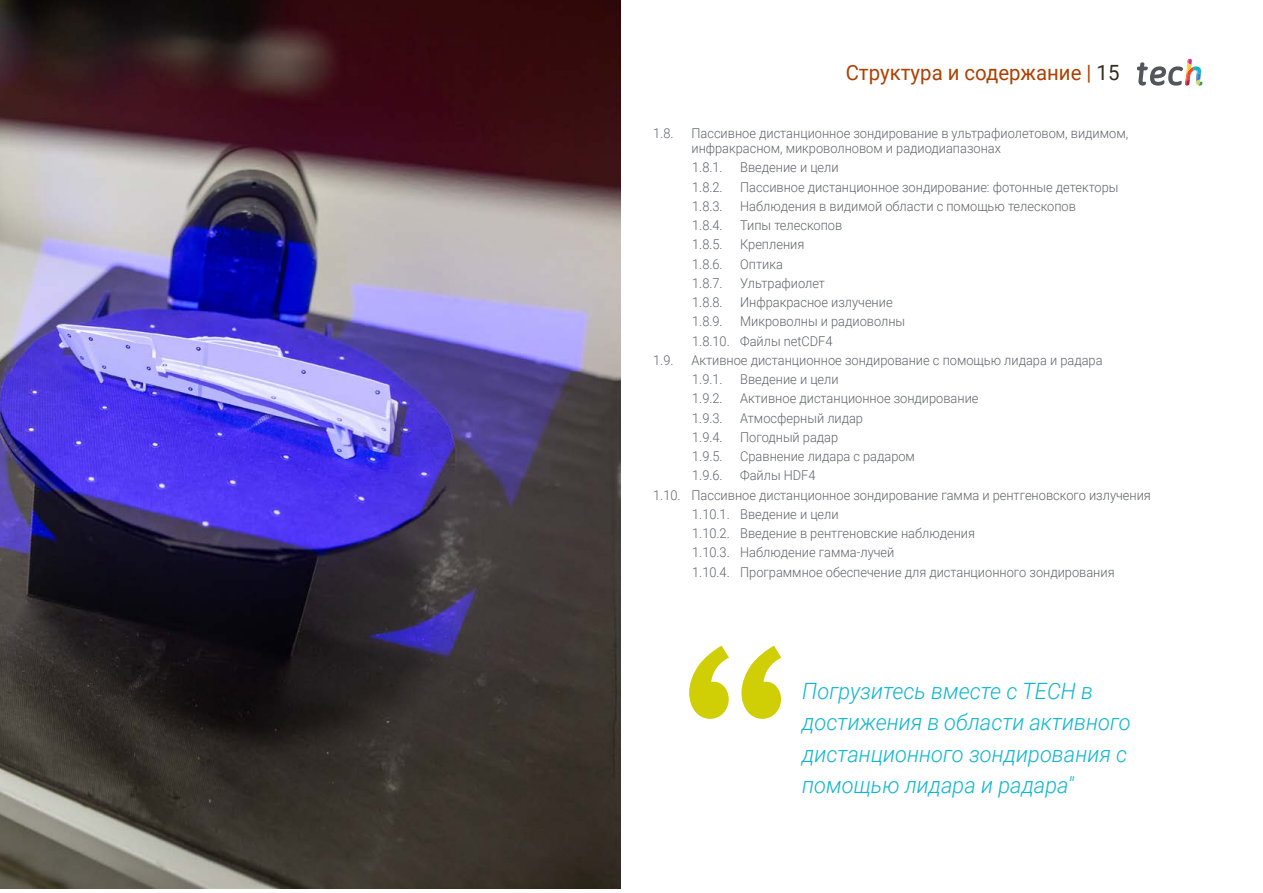
<style>
.page{position:relative;width:1263px;height:893px;background:#fff}
.page>*{position:absolute;margin:0;border:0;box-sizing:border-box;transform-origin:0 0}
.t1{font:italic 300 22.5px/31.5px "Roboto";color:#0fb6cf}
.t2{font:21px "Roboto";color:#ae4000}
.t3{font:300 13.5px/19.2px "Roboto";color:#61646a;scale:.95 1}
.s1{color:#312e20}
</style>
<div class="page">
<svg style="left:1137px;top:59px;width:65px;height:27px"></svg>
<img style="left:0;top:0;width:621px;height:888px">
<svg style="left:689px;top:646px;width:92px;height:73px"></svg>
<h2 class="t2" style="left:846px;top:57px;width:275px">Структура и содержание | <span class="s1">15</span></h2>
<p class="t3" style="left:653px;top:123px;width:23px">1.8.</p>
<p class="t3" style="left:691px;top:125px;width:461px;line-height:15px">Пассивное дистанционное зондирование в ультрафиолетовом, видимом, инфракрасном, микроволновом и радиодиапазонах</p>
<p class="t3" style="left:692px;top:157px;width:34px">1.8.1.</p>
<p class="t3" style="left:740px;top:157px;width:105px">Введение и цели</p>
<p class="t3" style="left:692px;top:177px;width:34px">1.8.2.</p>
<p class="t3" style="left:740px;top:177px;width:400px">Пассивное дистанционное зондирование: фотонные детекторы</p>
<p class="t3" style="left:692px;top:196px;width:34px">1.8.3.</p>
<p class="t3" style="left:740px;top:196px;width:355px">Наблюдения в видимой области с помощью телескопов</p>
<p class="t3" style="left:692px;top:215px;width:34px">1.8.4.</p>
<p class="t3" style="left:740px;top:215px;width:109px">Типы телескопов</p>
<p class="t3" style="left:692px;top:234px;width:34px">1.8.5.</p>
<p class="t3" style="left:740px;top:234px;width:69px">Крепления</p>
<p class="t3" style="left:692px;top:254px;width:34px">1.8.6.</p>
<p class="t3" style="left:740px;top:254px;width:46px">Оптика</p>
<p class="t3" style="left:692px;top:273px;width:34px">1.8.7.</p>
<p class="t3" style="left:740px;top:273px;width:91px">Ультрафиолет</p>
<p class="t3" style="left:692px;top:292px;width:34px">1.8.8.</p>
<p class="t3" style="left:740px;top:292px;width:162px">Инфракрасное излучение</p>
<p class="t3" style="left:692px;top:311px;width:34px">1.8.9.</p>
<p class="t3" style="left:692px;top:311px;width:226px;text-indent:48px">Микроволны и радиоволны<br>1.8.10. Файлы netCDF4</p>
<p class="t3" style="left:653px;top:350px;width:23px">1.9.</p>
<p class="t3" style="left:691px;top:350px;width:434px">Активное дистанционное зондирование с помощью лидара и радара<br>1.9.1.</p>
<p class="t3" style="left:740px;top:369px;width:105px">Введение и цели</p>
<p class="t3" style="left:692px;top:388px;width:34px">1.9.2.</p>
<p class="t3" style="left:740px;top:388px;width:252px">Активное дистанционное зондирование</p>
<p class="t3" style="left:692px;top:408px;width:34px">1.9.3.</p>
<p class="t3" style="left:740px;top:408px;width:131px">Атмосферный лидар</p>
<p class="t3" style="left:692px;top:427px;width:34px">1.9.4.</p>
<p class="t3" style="left:740px;top:427px;width:105px">Погодный радар</p>
<p class="t3" style="left:692px;top:446px;width:34px">1.9.5.</p>
<p class="t3" style="left:740px;top:446px;width:186px">Сравнение лидара с радаром</p>
<p class="t3" style="left:692px;top:465px;width:34px">1.9.6.</p>
<p class="t3" style="left:740px;top:465px;width:81px">Файлы HDF4</p>
<p class="t3" style="left:653px;top:485px;width:525px">1.10. Пассивное дистанционное зондирование гамма и рентгеновского излучения</p>
<p class="t3" style="left:692px;top:504px;width:156px">1.10.1. Введение и цели</p>
<p class="t3" style="left:692px;top:523px;width:299px">1.10.2. Введение в рентгеновские наблюдения</p>
<p class="t3" style="left:692px;top:542px;width:214px">1.10.3. Наблюдение гамма-лучей</p>
<p class="t3" style="left:692px;top:562px;width:446px">1.10.4. Программное обеспечение для дистанционного зондирования</p>
<h1 class="t1" style="left:802px;top:674px;width:330px">Погрузитесь вместе с TECH в достижения в области активного дистанционного зондирования с помощью лидара и радара"</h1>
</div>
